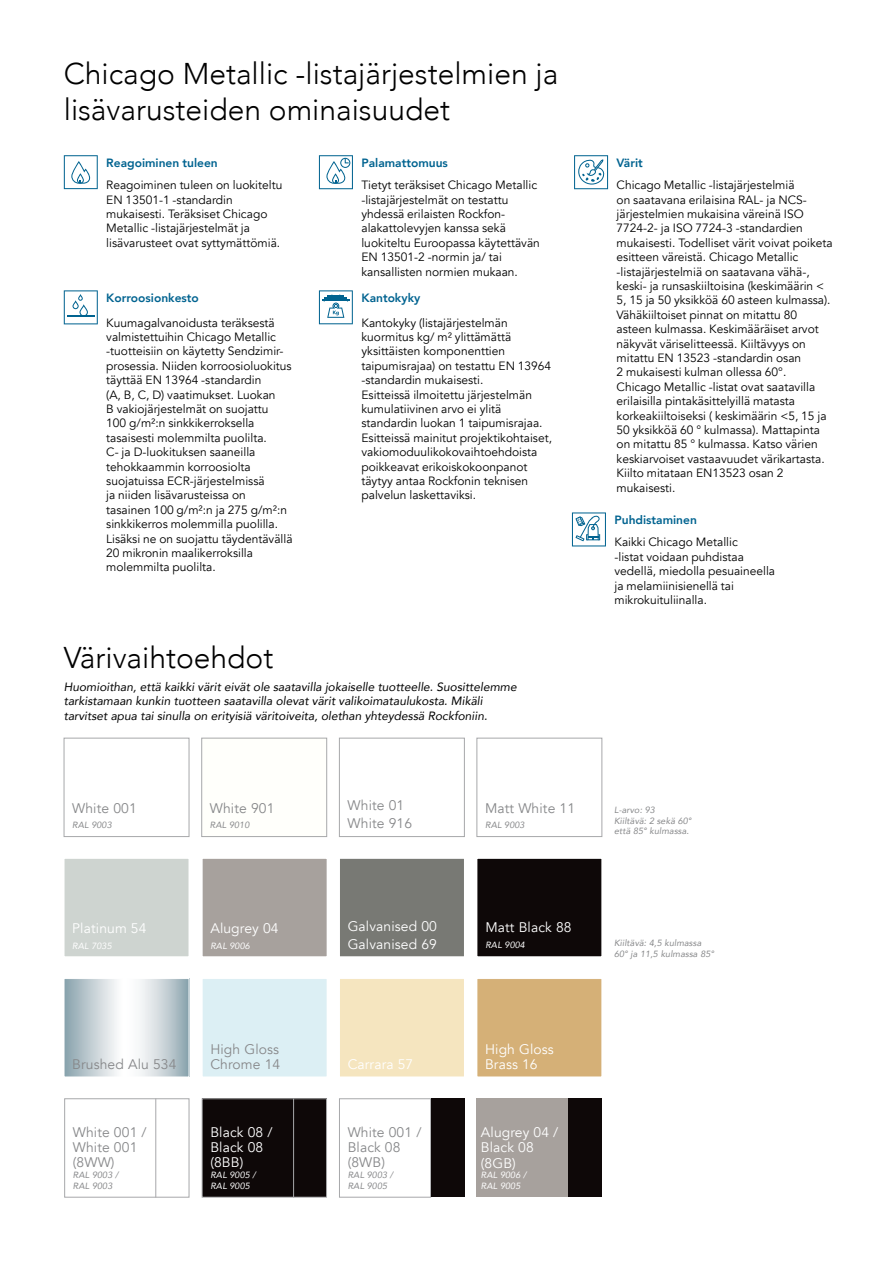
<style>
.page{position:relative;width:893px;height:1263px;background:#fff}
.page>*{position:absolute;margin:0;border:0;box-sizing:border-box;transform-origin:0 0}
.t1{font:300 30px/36px "Avenir";color:#000}
.t2{font:13.8px/15.3px "Avenir";letter-spacing:.01em;color:#fff}
.t3{font:13.8px/15.3px "Avenir";letter-spacing:.01em;color:#87888a}
.t4{font:12px/14.4px "Avenir";color:#000}
.t5{font:italic 12px/14.4px "Avenir";color:#000}
.t6{font:800 12px "Avenir";color:#006390}
.t7{font:italic 9px/10.8px "Avenir";letter-spacing:.01em;color:#87888a}
.t8{font:italic 9px/10.8px "Avenir";letter-spacing:.01em;color:#fff}
</style>
<div class="page">
<div style="left:64px;top:738px;width:125px;height:99px;border:1px solid #a7a8aa"></div>
<div style="left:339px;top:738px;width:126px;height:99px;border:1px solid #a7a8aa"></div>
<div style="left:202px;top:738px;width:125px;height:98px;background:#fffffb"></div>
<div style="left:201px;top:738px;width:126px;height:99px;border:1px solid #a7a8aa"></div>
<svg style="left:66px;top:980px;width:121px;height:95px"></svg>
<div style="left:64px;top:978px;width:125px;height:99px;border:1px solid #fff"></div>
<div style="left:202px;top:978px;width:125px;height:99px;background:#dceff4"></div>
<div style="left:202px;top:978px;width:125px;height:99px;border:1px solid #fff"></div>
<div style="left:477px;top:978px;width:125px;height:99px;background:#d5b077"></div>
<div style="left:477px;top:978px;width:125px;height:99px;border:1px solid #fff"></div>
<div style="left:64px;top:858px;width:125px;height:99px;background:#ced4d0"></div>
<div style="left:64px;top:858px;width:125px;height:99px;border:1px solid #fff"></div>
<div style="left:339px;top:978px;width:125px;height:99px;background:#f5e5bf"></div>
<div style="left:339px;top:978px;width:126px;height:99px;border:1px solid #fff"></div>
<div style="left:339px;top:858px;width:125px;height:99px;background:#787974"></div>
<div style="left:339px;top:858px;width:126px;height:99px;border:1px solid #fff"></div>
<div style="left:477px;top:738px;width:125px;height:99px;border:1px solid #a7a8aa"></div>
<div style="left:477px;top:858px;width:125px;height:99px;background:#0e0808"></div>
<div style="left:202px;top:858px;width:125px;height:99px;background:#a7a19d"></div>
<div style="left:202px;top:858px;width:125px;height:99px;border:1px solid #fff"></div>
<div style="left:64px;top:1098px;width:125px;height:99px;border:1px solid #a7a8aa"></div>
<hr style="left:156px;top:1098px;width:1px;height:99px;background:#a7a8aa">
<div style="left:202px;top:1099px;width:124px;height:98px;background:#0e0808"></div>
<div style="left:202px;top:1098px;width:125px;height:99px;border:1px solid #a7a8aa"></div>
<hr style="left:293px;top:1098px;width:1px;height:99px;background:#a7a8aa">
<div style="left:339px;top:1098px;width:92px;height:99px;border:1px solid #a7a8aa"></div>
<div style="left:431px;top:1099px;width:34px;height:98px;background:#0e0808"></div>
<div style="left:477px;top:1099px;width:91px;height:98px;background:#a7a19d"></div>
<div style="left:568px;top:1099px;width:34px;height:98px;background:#0e0808"></div>
<svg style="left:64px;top:155px;width:34px;height:34px"></svg>
<svg style="left:319px;top:155px;width:34px;height:34px"></svg>
<svg style="left:574px;top:155px;width:34px;height:34px"></svg>
<svg style="left:319px;top:290px;width:34px;height:34px"></svg>
<svg style="left:64px;top:290px;width:34px;height:34px"></svg>
<svg style="left:572px;top:512px;width:34px;height:34px"></svg>
<h1 class="t1" style="left:64px;top:56px;width:496px">Chicago Metallic -listajärjestelmien ja lisävarusteiden ominaisuudet</h1>
<p class="t6" style="left:106px;top:154px;width:113px">Reagoiminen tuleen</p>
<p class="t4" style="left:106px;top:178px;width:178px">Reagoiminen tuleen on luokiteltu<br>EN 13501-1 -standardin mukaisesti. Teräksiset Chicago<br>Metallic -listajärjestelmät ja lisävarusteet ovat syttymättömiä.</p>
<p class="t6" style="left:106px;top:289px;width:94px">Korroosionkesto</p>
<p class="t4" style="left:106px;top:315px;width:188px">Kuumagalvanoidusta teräksestä valmistettuihin Chicago Metallic -tuotteisiin on käytetty Sendzimir&shy;prosessia. Niiden korroosioluokitus täyttää EN 13964 -standardin<br>(A, B, C, D) vaatimukset. Luokan<br>B vakiojärjestelmät on suojattu<br>100 g/m²:n sinkkikerroksella tasaisesti molemmilta puolilta.<br>C- ja D-luokituksen saaneilla tehokkaammin korroosiolta suojatuissa ECR-järjestelmissä<br>ja niiden lisävarusteissa on tasainen 100 g/m²:n ja 275 g/m²:n sinkkikerros molemmilla puolilla.<br>Lisäksi ne on suojattu täydentävällä<br>20 mikronin maalikerroksilla molemmilta puolilta.</p>
<p class="t6" style="left:361px;top:154px;width:88px">Palamattomuus</p>
<p class="t4" style="left:361px;top:178px;width:180px">Tietyt teräksiset Chicago Metallic -listajärjestelmät on testattu yhdessä erilaisten Rockfon&shy;alakattolevyjen kanssa sekä luokiteltu Euroopassa käytettävän<br>EN 13501-2 -normin ja/ tai kansallisten normien mukaan.</p>
<p class="t6" style="left:361px;top:289px;width:60px">Kantokyky</p>
<p class="t4" style="left:361px;top:315px;width:192px">Kantokyky (listajärjestelmän kuormitus kg/ m² ylittämättä yksittäisten komponenttien taipumisrajaa) on testattu EN 13964 -standardin mukaisesti.<br>Esitteissä ilmoitettu järjestelmän kumulatiivinen arvo ei ylitä standardin luokan 1 taipumisrajaa.<br>Esitteissä mainitut projektikohtaiset, vakiomoduulikokovaihtoehdoista poikkeavat erikoiskokoonpanot täytyy antaa Rockfonin teknisen palvelun laskettaviksi.</p>
<h1 class="t1" style="left:64px;top:640px;width:211px">Värivaihtoehdot</h1>
<p class="t5" style="left:64px;top:679px;width:455px">Huomioithan, että kaikki värit eivät ole saatavilla jokaiselle tuotteelle. Suosittelemme tarkistamaan kunkin tuotteen saatavilla olevat värit valikoimataulukosta. Mikäli tarvitset apua tai sinulla on erityisiä väritoiveita, olethan yhteydessä Rockfoniin.</p>
<p class="t3" style="left:72px;top:800px;width:66px">White 001</p>
<p class="t7" style="left:72px;top:820px;width:41px">RAL 9003</p>
<p class="t2" style="left:72px;top:921px;width:76px">Platinum 54</p>
<p class="t8" style="left:72px;top:940px;width:41px">RAL 7035</p>
<p class="t3" style="left:210px;top:800px;width:66px">White 901</p>
<p class="t7" style="left:210px;top:820px;width:41px">RAL 9010</p>
<p class="t2" style="left:210px;top:921px;width:70px">Alugrey 04</p>
<p class="t8" style="left:210px;top:940px;width:41px">RAL 9006</p>
<p class="t3" style="left:348px;top:797px;width:66px;line-height:18px">White 01<br>White 916</p>
<p class="t2" style="left:348px;top:917px;width:91px;line-height:18px">Galvanised 00<br>Galvanised 69</p>
<p class="t3" style="left:485px;top:800px;width:91px">Matt White 11</p>
<p class="t7" style="left:485px;top:820px;width:41px">RAL 9003</p>
<p class="t2" style="left:485px;top:920px;width:88px">Matt Black 88</p>
<p class="t8" style="left:485px;top:940px;width:41px">RAL 9004</p>
<p class="t3" style="left:72px;top:1057px;width:106px">Brushed Alu 534</p>
<p class="t3" style="left:73px;top:1125px;width:75px">White 001 /<br>White 001 (8WW)</p>
<p class="t7" style="left:73px;top:1169px;width:47px">RAL 9003 /<br>RAL 9003</p>
<p class="t3" style="left:210px;top:1041px;width:71px">High Gloss<br>Chrome 14</p>
<p class="t2" style="left:485px;top:1041px;width:70px">High Gloss<br>Brass 16</p>
<p class="t2" style="left:348px;top:1057px;width:67px">Carrara 57</p>
<p class="t2" style="left:210px;top:1125px;width:64px">Black 08 /<br>Black 08 (8BB)</p>
<p class="t8" style="left:210px;top:1169px;width:47px">RAL 9005 /<br>RAL 9005</p>
<p class="t3" style="left:348px;top:1125px;width:75px">White 001 /<br>Black 08 (8WB)</p>
<p class="t7" style="left:348px;top:1169px;width:47px">RAL 9003 /<br>RAL 9005</p>
<p class="t2" style="left:481px;top:1125px;width:79px">Alugrey 04 /<br>Black 08 (8GB)</p>
<p class="t8" style="left:481px;top:1170px;width:47px">RAL 9006 /<br>RAL 9005</p>
<p class="t6" style="left:617px;top:154px;width:28px">Värit</p>
<p class="t4" style="left:617px;top:178px;width:218px">Chicago Metallic -listajärjestelmiä<br>on saatavana erilaisina RAL- ja NCS&shy;järjestelmien mukaisina väreinä ISO 7724-2- ja ISO 7724-3 -standardien mukaisesti. Todelliset värit voivat poiketa esitteen väreistä. Chicago Metallic -listajärjestelmiä on saatavana vähä-, keski- ja runsaskiiltoisina (keskimäärin &lt; 5, 15 ja 50 yksikköä 60 asteen kulmassa).<br>Vähäkiiltoiset pinnat on mitattu 80 asteen kulmassa. Keskimääräiset arvot näkyvät väriselitteessä. Kiiltävyys on mitattu EN 13523 -standardin osan<br>2 mukaisesti kulman ollessa 60°.<br>Chicago Metallic -listat ovat saatavilla erilaisilla pintakäsittelyillä matasta korkeakiiltoiseksi ( keskimäärin &lt;5, 15 ja 50 yksikköä 60 ° kulmassa). Mattapinta on mitattu 85 ° kulmassa. Katso värien keskiarvoiset vastaavuudet värikartasta.<br>Kiilto mitataan EN13523 osan 2 mukaisesti.</p>
<p class="t6" style="left:614px;top:511px;width:84px">Puhdistaminen</p>
<p class="t4" style="left:614px;top:535px;width:162px">Kaikki Chicago Metallic<br>-listat voidaan puhdistaa vedellä, miedolla pesuaineella ja melamiinisienellä tai mikrokuituliinalla.</p>
<p class="t7" style="left:614px;top:804px;width:79px">L-arvo: 93<br>Kiiltävä: 2 sekä 60° että 85° kulmassa.</p>
<p class="t7" style="left:614px;top:938px;width:101px">Kiiltävä: 4,5 kulmassa<br>60° ja 11,5 kulmassa 85°</p>
</div>
